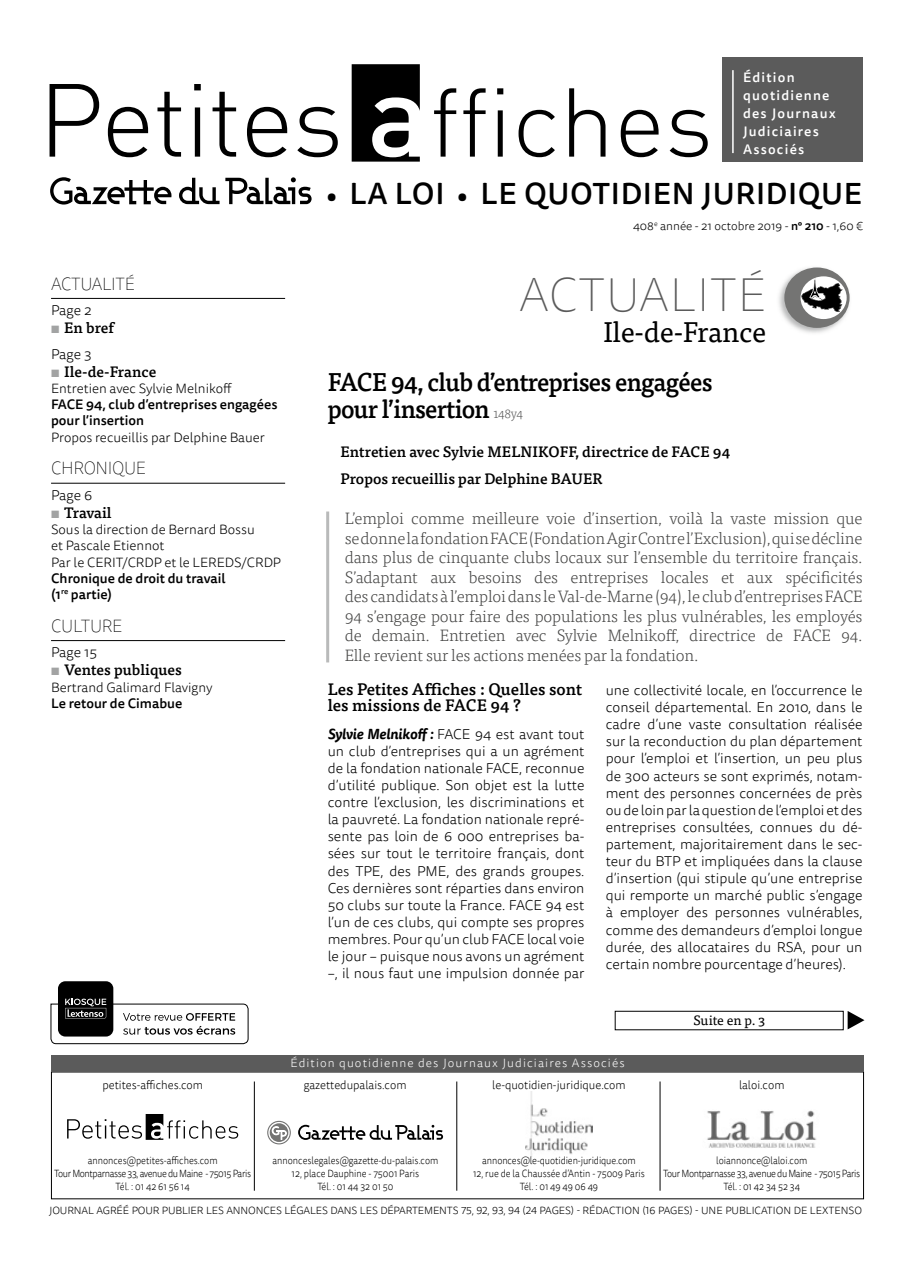
<style>
.page{position:relative;width:915px;height:1263px;background:#fff}
.page>*{position:absolute;margin:0;border:0;box-sizing:border-box;transform-origin:0 0}
.t1{font:100 48px "Tisa Sans OT";letter-spacing:.01em;color:#5b5b5b}
.t2{font:500 30px "Tisa Sans OT";letter-spacing:.02em;color:#000}
.t3{font:28.5px "Tisa OT";letter-spacing:-.01em;color:#000}
.t4{font:500 25.5px/27px "Tisa OT";letter-spacing:-.03em;color:#000;scale:.95 1}
.t5{font:100 18px "Tisa Sans OT";letter-spacing:-.02em;color:#000;scale:.95 1}
.t6{font:300 16.5px/19.5px "Tisa OT";letter-spacing:-.01em;color:#444443;text-align:justify}
.t7{font:500 16.5px/16.5px "Tisa OT";color:#000}
.t8{font:500 15px/26.5px "Tisa OT";color:#000}
.t9{font:500 15px "Tisa OT";letter-spacing:-.02em;color:#000}
.t10{font:300 14.25px/17.1px "Tisa Sans OT";color:#000;text-align:justify}
.t11{font:300 13.5px/16.2px "Tisa Sans OT";color:#000}
.t12{font:500 13.5px/16.2px "Tisa Sans OT";color:#000}
.t13{font:500 13.5px/18px "Tisa Sans OT";letter-spacing:.09em;color:#fff}
.t14{font:13.5px "Tisa OT";color:#000}
.t15{font:300 12px "Tisa Sans OT";color:#000;scale:.95 1}
.t16{font:300 12px "Tisa Sans OT";letter-spacing:.09em;color:#fff}
.t17{font:300 12px "Tisa Sans OT";color:#000}
.t18{font:300 10.5px/12.6px "Tisa Sans OT";letter-spacing:-.04em;color:#000;text-align:center;scale:.88 1}
.t19{font:300 10.5px/12.6px "Tisa Sans OT";letter-spacing:-.01em;color:#000;text-align:center;scale:.88 1}
.t20{font:300 10.5px "Tisa Sans OT";letter-spacing:-.01em;color:#000}
.s1{font-weight:700;color:#a2a3a3}
.s2{font-size:27px}
.s3{font-weight:500}
.s4{font-weight:300;font-size:13.5px;color:#5b5b5b}
.s5{font-weight:700;font-style:italic}
</style>
<div class="page">
<div style="left:721px;top:58px;width:140px;height:104px;background:#5b5b5b"></div>
<hr style="left:732px;top:70px;width:1px;height:83px;background:#fff">
<svg style="left:50px;top:84px;width:49px;height:73px"></svg>
<svg style="left:108px;top:107px;width:40px;height:50px"></svg>
<svg style="left:157px;top:92px;width:24px;height:65px"></svg>
<svg style="left:194px;top:84px;width:7px;height:73px"></svg>
<svg style="left:212px;top:92px;width:24px;height:65px"></svg>
<svg style="left:247px;top:107px;width:40px;height:50px"></svg>
<svg style="left:297px;top:107px;width:40px;height:50px"></svg>
<svg style="left:351px;top:64px;width:68px;height:98px"></svg>
<svg style="left:434px;top:88px;width:22px;height:69px"></svg>
<svg style="left:463px;top:88px;width:22px;height:69px"></svg>
<svg style="left:497px;top:88px;width:6px;height:69px"></svg>
<svg style="left:518px;top:110px;width:36px;height:47px"></svg>
<svg style="left:569px;top:88px;width:36px;height:69px"></svg>
<svg style="left:620px;top:110px;width:38px;height:47px"></svg>
<svg style="left:669px;top:110px;width:38px;height:47px"></svg>
<svg style="left:50px;top:177px;width:121px;height:28px"></svg>
<svg style="left:179px;top:178px;width:40px;height:26px"></svg>
<svg style="left:225px;top:177px;width:86px;height:27px"></svg>
<img style="left:525px;top:1091px;width:67px;height:65px">
<svg style="left:67px;top:1114px;width:171px;height:26px"></svg>
<img style="left:707px;top:1110px;width:110px;height:38px">
<hr style="left:659px;top:1081px;width:1px;height:110px;background:#000">
<hr style="left:456px;top:1081px;width:1px;height:110px;background:#000">
<hr style="left:254px;top:1081px;width:1px;height:110px;background:#000">
<svg style="left:269px;top:1123px;width:19px;height:19px"></svg>
<svg style="left:298px;top:1125px;width:145px;height:15px"></svg>
<svg style="left:271px;top:1126px;width:16px;height:14px"></svg>
<div style="left:267px;top:1121px;width:24px;height:23px;border:1px solid #747473;border-radius:50%"></div>
<div style="left:51px;top:1055px;width:812px;height:16px;background:#5b5b5b"></div>
<div style="left:58px;top:981px;width:55px;height:55px;background:#000;border-radius:7px"></div>
<svg style="left:50px;top:999px;width:199px;height:45px"></svg>
<div style="left:614px;top:1011px;width:229px;height:19px;border:1px solid #000"></div>
<svg style="left:847px;top:1011px;width:17px;height:18px"></svg>
<hr style="left:51px;top:298px;width:234px;height:1px;background:#000">
<hr style="left:51px;top:483px;width:234px;height:1px;background:#000">
<hr style="left:51px;top:640px;width:234px;height:1px;background:#000">
<img style="left:779px;top:268px;width:71px;height:65px">
<div style="left:784px;top:267px;width:65px;height:61px;background:#747473;border-radius:50%"></div>
<div style="left:800px;top:276px;width:46px;height:43px;background:#fff;border-radius:50%"></div>
<svg style="left:801px;top:278px;width:41px;height:34px"></svg>
<hr style="left:326px;top:511px;width:3px;height:151px;background:#b9baba">
<p class="t5" style="left:51px;top:273px;width:63px">ACTUALITÉ</p>
<p class="t10" style="left:51px;top:303px;width:42px">Page 2</p>
<p class="t8" style="left:51px;top:315px;width:64px"><span class="s1">▪</span> En bref</p>
<p class="t10" style="left:51px;top:346px;width:42px">Page 3</p>
<p class="t8" style="left:51px;top:358px;width:107px"><span class="s1">▪</span> Ile-de-France</p>
<p class="t11" style="left:51px;top:381px;width:182px">Entretien avec Sylvie Melnikoff</p>
<p class="t12" style="left:51px;top:397px;width:228px">FACE 94, club d’entreprises engagées pour l’insertion</p>
<p class="t11" style="left:51px;top:430px;width:215px">Propos recueillis par Delphine Bauer</p>
<p class="t5" style="left:51px;top:458px;width:101px">CHRONIQU E</p>
<p class="t10" style="left:51px;top:487px;width:43px">Page 6</p>
<p class="t9" style="left:51px;top:503px;width:62px"><span class="s1">▪</span> Travail</p>
<p class="t11" style="left:51px;top:522px;width:231px">Sous la direction de Bernard Bossu<br>et Pascale Etiennot<br>Par le CERIT/CRDP et le LEREDS/CRDP</p>
<p class="t12" style="left:51px;top:571px;width:176px">Chronique de droit du travail (1<sup>re</sup> partie)</p>
<p class="t5" style="left:51px;top:615px;width:12px">CULTU</p>
<p class="t5" style="left:102px;top:615px;width:23px">RE</p>
<p class="t10" style="left:51px;top:645px;width:47px">Page 15</p>
<p class="t8" style="left:51px;top:657px;width:132px"><span class="s1">▪</span> Ventes publiques</p>
<p class="t11" style="left:51px;top:680px;width:163px">Bertrand Galimard Flavigny</p>
<p class="t12" style="left:51px;top:696px;width:133px">Le retour de Cimabue</p>
<p class="t13" style="left:742px;top:69px;width:94px">Édition quotidienne des Journaux<br>Judiciaires<br>Associés</p>
<h2 class="t2" style="left:326px;top:175px;width:537px"><span class="s2">•</span> LA LOI <span class="s2">•</span> LE QUOTIDIEN JURIDIQUE</h2>
<p class="t17" style="left:632px;top:219px;width:231px">408<sup>e</sup> année - 21 octobre 2019 - <span class="s3">n° 210</span> - 1,60 €</p>
<h1 class="t1" style="left:519px;top:267px;width:248px">ACTUALITÉ</h1>
<h3 class="t3" style="left:603px;top:315px;width:164px">Ile-de-France</h3>
<h3 class="t4" style="left:327px;top:369px;width:406px">FACE 94, club d’entreprises engagées pour l’insertion <span class="s4">148y4</span></h3>
<p class="t8" style="left:340px;top:439px;width:391px">Entretien avec Sylvie MELNIKOFF, directrice de FACE 94<br>Propos recueillis par Delphine BAUER</p>
<p class="t6" style="left:344px;top:509px;width:519px">L’emploi comme meilleure voie d’insertion, voilà la vaste mission que se donne la fondation FACE (Fondation Agir Contre l’Exclusion), qui se décline dans plus de cinquante clubs locaux sur l’ensemble du territoire français.<br>S’adaptant aux besoins des entreprises locales et aux spécificités des candidats à l’emploi dans le Val-de-Marne (94), le club d’entreprises FACE 94 s’engage pour faire des populations les plus vulnérables, les employés de demain. Entretien avec Sylvie Melnikoff, directrice de FACE 94.<br>Elle revient sur les actions menées par la fondation.</p>
<p class="t7" style="left:327px;top:681px;width:256px">Les Petites Affiches : Quelles sont les missions de FACE 94 ?</p>
<p class="t10" style="left:327px;top:726px;width:258px"><span class="s5">Sylvie Melnikoff :</span> FACE 94 est avant tout un club d’entreprises qui a un agrément de la fondation nationale FACE, reconnue d’utilité publique. Son objet est la lutte contre l’exclusion, les discriminations et la pauvreté. La fondation nationale repré&shy;sente pas loin de 6 000 entreprises ba&shy;sées sur tout le territoire français, dont des TPE, des PME, des grands groupes.<br>Ces dernières sont réparties dans environ 50 clubs sur toute la France. FACE 94 est l’un de ces clubs, qui compte ses propres membres. Pour qu’un club FACE local voie le jour – puisque nous avons un agrément –, il nous faut une impulsion donnée par</p>
<p class="t10" style="left:605px;top:682px;width:258px">une collectivité locale, en l’occurrence le conseil départemental. En 2010, dans le cadre d’une vaste consultation réalisée sur la reconduction du plan département pour l’emploi et l’insertion, un peu plus de 300 acteurs se sont exprimés, notam&shy;ment des personnes concernées de près ou de loin par la question de l’emploi et des entreprises consultées, connues du dé&shy;partement, majoritairement dans le sec&shy;teur du BTP et impliquées dans la clause d’insertion (qui stipule qu’une entreprise qui remporte un marché public s’engage à employer des personnes vulnérables, comme des demandeurs d’emploi longue durée, des allocataires du RSA, pour un certain nombre pourcentage d’heures).</p>
<p class="t15" style="left:102px;top:1077px;width:107px">petites-affiches.com</p>
<p class="t16" style="left:290px;top:1055px;width:335px">Édition quotidienne des Journaux Judiciaires Associés</p>
<p class="t14" style="left:693px;top:1013px;width:73px">Suite en p. 3</p>
<p class="t15" style="left:303px;top:1077px;width:110px">gazettedupalais.com</p>
<p class="t15" style="left:492px;top:1077px;width:142px">le-quotidien-juridique.com</p>
<p class="t15" style="left:738px;top:1077px;width:49px">laloi.com</p>
<p class="t18" style="left:54px;top:1155px;width:225px">annonces@petites-affiches.com<br>Tour Montparnasse 33, avenue du Maine - 75015 Paris<br>Tél. : 01 42 61 56 14</p>
<p class="t19" style="left:272px;top:1155px;width:190px">annonceslegales@gazette-du-palais.com<br>12, place Dauphine - 75001 Paris<br>Tél. : 01 44 32 01 50</p>
<p class="t19" style="left:473px;top:1155px;width:197px">annonces@le-quotidien-juridique.com<br>12, rue de la Chaussée d’Antin - 75009 Paris<br>Tél. : 01 49 49 06 49</p>
<p class="t18" style="left:663px;top:1155px;width:225px">loiannonce@laloi.com<br>Tour Montparnasse 33, avenue du Maine - 75015 Paris<br>Tél. : 01 42 34 52 34</p>
<p class="t20" style="left:49px;top:1204px;width:814px">JOURNAL AGRÉÉ POUR PUBLIER LES ANNONCES LÉGALES DANS LES DÉPARTEMENTS 75, 92, 93, 94 (24 PAGES) - RÉDACTION (16 PAGES) - UNE PUBLICATION DE LEXTENSO</p>
</div>
